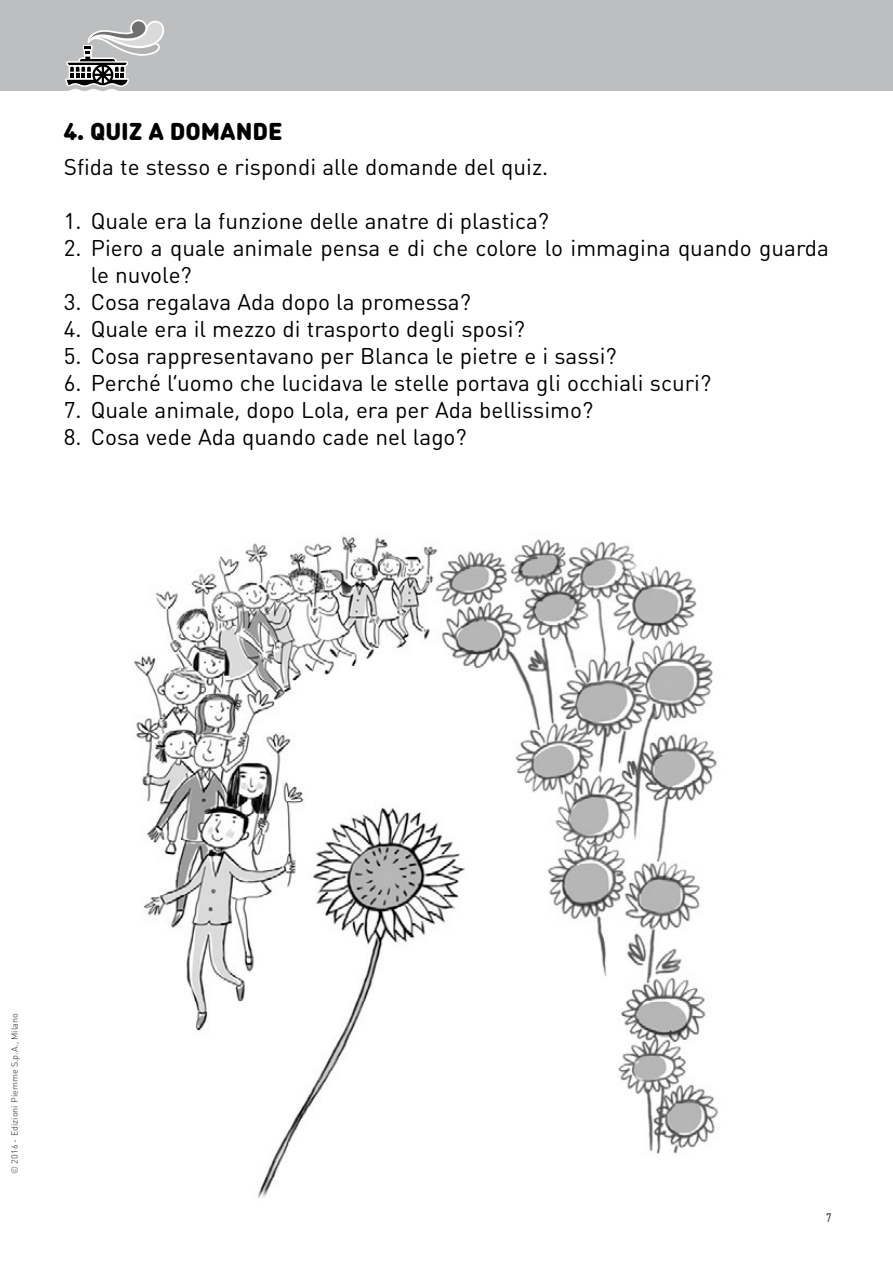
<style>
.page{position:relative;width:893px;height:1263px;background:#fff}
.page>*{position:absolute;margin:0;border:0;box-sizing:border-box;transform-origin:0 0}
.t1{font:900 24px "DIN Round Pro";color:#000}
.t2{font:22.5px/27px "DIN Round Pro";color:#000}
.t3{font:12px "DIN Round Pro";color:#000;scale:.85 1}
.t4{font:9px "DIN Round Pro";color:#58595b}
</style>
<div class="page">
<div style="left:0;top:0;width:893px;height:91px;background:#bcbec0"></div>
<svg style="left:65px;top:20px;width:100px;height:67px;background:#adaeaf"></svg>
<img style="left:134px;top:536px;width:584px;height:663px">
<p class="t1" style="left:64px;top:113px;width:220px">4. QUIZ A DOMANDE</p>
<p class="t2" style="left:64px;top:153px;width:486px">Sfida te stesso e rispondi alle domande del quiz.</p>
<p class="t2" style="left:64px;top:207px;width:487px">1. Quale era la funzione delle anatre di plastica?</p>
<p class="t2" style="left:91px;top:234px;width:740px;text-indent:-27px">2. Piero a quale animale pensa e di che colore lo immagina quando guarda le nuvole?</p>
<p class="t2" style="left:64px;top:288px;width:409px">3. Cosa regalava Ada dopo la promessa?</p>
<p class="t2" style="left:64px;top:315px;width:463px">4. Quale era il mezzo di trasporto degli sposi?</p>
<p class="t2" style="left:64px;top:342px;width:554px">5. Cosa rappresentavano per Blanca le pietre e i sassi?</p>
<p class="t2" style="left:64px;top:369px;width:649px">6. Perché l’uomo che lucidava le stelle portava gli occhiali scuri?</p>
<p class="t2" style="left:64px;top:396px;width:531px">7. Quale animale, dopo Lola, era per Ada bellissimo?</p>
<p class="t2" style="left:64px;top:423px;width:404px">8. Cosa vede Ada quando cade nel lago?</p>
<p class="t4" style="left:8px;top:1174px;width:162px;rotate:-90deg">© 2016 - Edizioni Piemme S.p.A., Milano</p>
<p class="t3" style="left:826px;top:1210px;width:8px">7</p>
</div>
